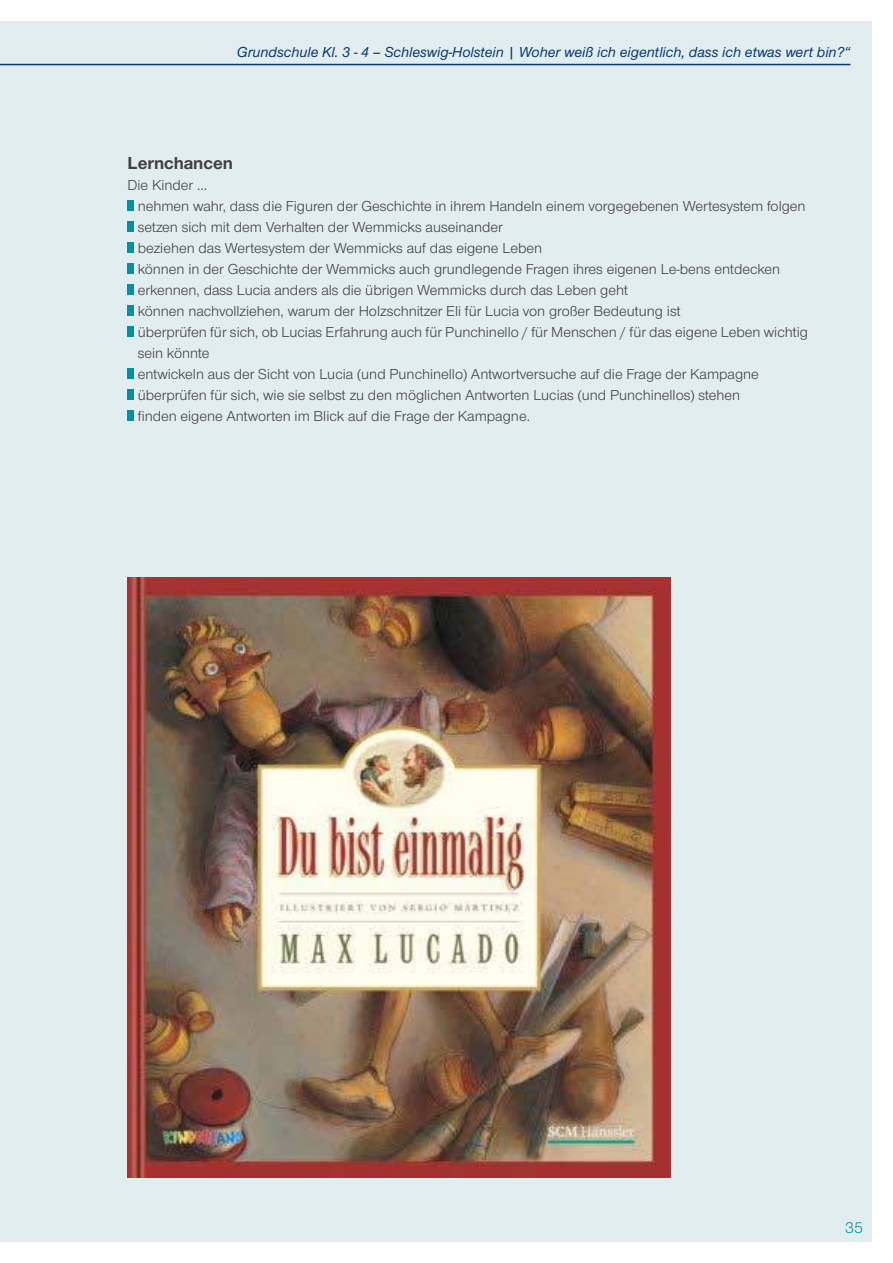
<style>
.page{position:relative;width:893px;height:1263px;background:#fff}
.page>*{position:absolute;margin:0;border:0;box-sizing:border-box;transform-origin:0 0}
.t1{font:700 18px "Nordelbica";color:#414042}
.t2{font:16.5px "Nordelbica";color:#00929e}
.t3{font:15px/21px "Nordelbica";color:#414042}
.t4{font:italic 500 15px "Nordelbica";color:#073772}
</style>
<div class="page">
<div style="left:0;top:21px;width:872px;height:1221px;background:#e2edef"></div>
<hr style="left:0;top:64px;width:850px;height:1px;background:#073772">
<div style="left:128px;top:200px;width:6px;height:11px;background:#00929e"></div>
<div style="left:128px;top:221px;width:6px;height:11px;background:#00929e"></div>
<div style="left:128px;top:242px;width:6px;height:11px;background:#00929e"></div>
<div style="left:128px;top:263px;width:6px;height:11px;background:#00929e"></div>
<div style="left:128px;top:284px;width:6px;height:11px;background:#00929e"></div>
<div style="left:128px;top:305px;width:6px;height:11px;background:#00929e"></div>
<div style="left:128px;top:326px;width:6px;height:11px;background:#00929e"></div>
<div style="left:128px;top:368px;width:6px;height:11px;background:#00929e"></div>
<div style="left:128px;top:389px;width:6px;height:11px;background:#00929e"></div>
<div style="left:128px;top:410px;width:6px;height:11px;background:#00929e"></div>
<img style="left:128px;top:577px;width:543px;height:600px">
<p class="t4" style="left:237px;top:44px;width:615px">Grundschule Kl. 3 - 4 – Schleswig-Holstein | Woher weiß ich eigentlich, dass ich etwas wert bin?“</p>
<p class="t1" style="left:128px;top:152px;width:107px">Lernchancen</p>
<p class="t3" style="left:138px;top:175px;width:672px;text-indent:-10px">Die Kinder …<br>nehmen wahr, dass die Figuren der Geschichte in ihrem Handeln einem vorgegebenen Wertesystem folgen setzen sich mit dem Verhalten der Wemmicks auseinander<br>beziehen das Wertesystem der Wemmicks auf das eigene Leben<br>können in der Geschichte der Wemmicks auch grundlegende Fragen ihres eigenen Le-bens entdecken erkennen, dass Lucia anders als die übrigen Wemmicks durch das Leben geht<br>können nachvollziehen, warum der Holzschnitzer Eli für Lucia von großer Bedeutung ist<br>überprüfen für sich, ob Lucias Erfahrung auch für Punchinello / für Menschen / für das eigene Leben wichtig sein könnte<br>entwickeln aus der Sicht von Lucia (und Punchinello) Antwortversuche auf die Frage der Kampagne überprüfen für sich, wie sie selbst zu den möglichen Antworten Lucias (und Punchinellos) stehen<br>finden eigene Antworten im Blick auf die Frage der Kampagne.</p>
<p class="t2" style="left:845px;top:1218px;width:20px">35</p>
</div>
